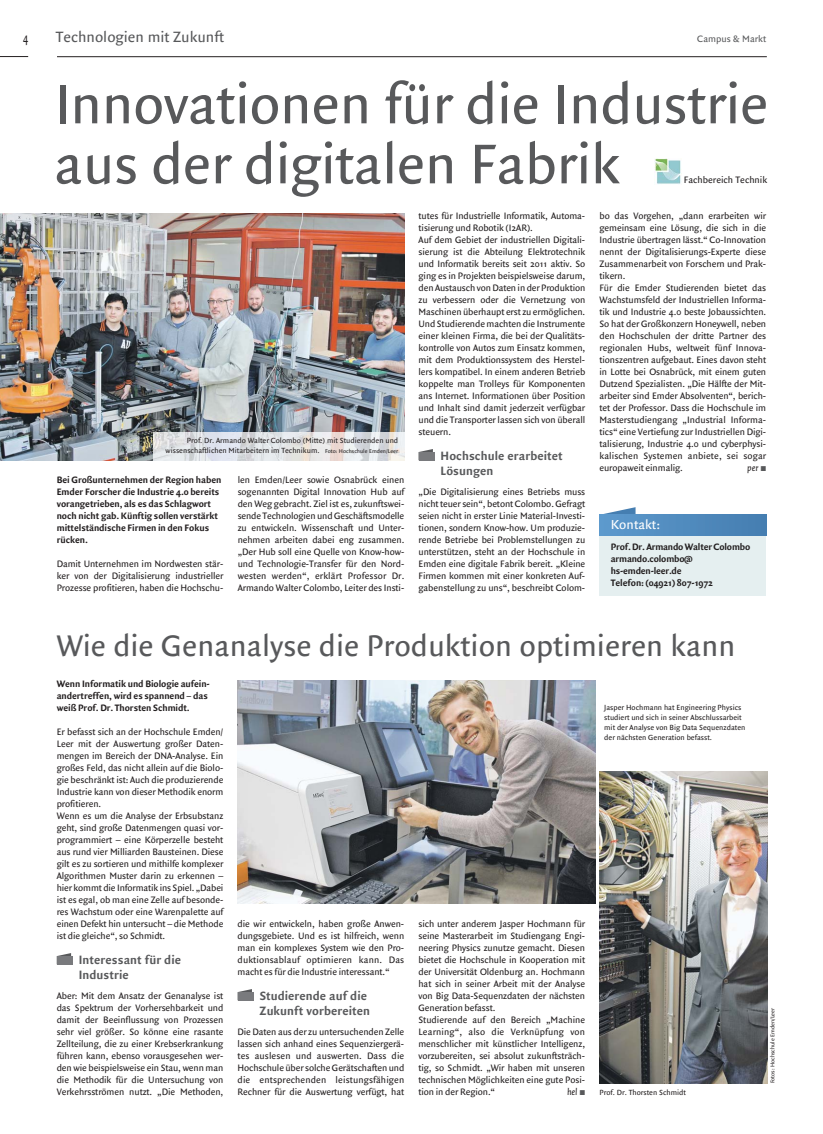
<style>
.page{position:relative;width:823px;height:1134px;background:#fff}
.page>*{position:absolute;margin:0;border:0;box-sizing:border-box;transform-origin:0 0}
.t1{font:60px/60px "Quadraat Sans OT";letter-spacing:-.01em;color:#58595b}
.t2{font:32px "Quadraat Sans OT";color:#58595b}
.t3{font:16px "Quadraat Sans OT";color:#58595b}
.t4{font:14px "Quadraat Sans OT";color:#fff}
.t5{font:14px "Quadraat Sans OT";color:#231f20;scale:.75 1}
.t6{font:13px/15px "Quadraat Sans OT Bld";letter-spacing:.005em;color:#58595b}
.t7{font:10px/12px "Quadraat Sans OT";letter-spacing:-.01em;color:#231f20;text-align:justify}
.t8{font:10px/12px "Quadraat Sans OT Bld";letter-spacing:-.01em;color:#231f20}
.t9{font:10px "Quadraat Sans OT";color:#58595b}
.t10{font:italic 10px "Quadraat Sans OT";letter-spacing:-.01em;color:#231f20}
.t11{font:8px/10px "Quadraat Sans OT";color:#231f20;text-align:right}
.t12{font:6px "Quadraat Sans OT";color:#231f20}
.s1{font-size:6px}
.s2{color:#58595b}
</style>
<div class="page">
<svg style="left:0;top:56px;width:28px;height:1px"></svg>
<hr style="left:57px;top:56px;width:709px;height:1px;background:#231f20">
<svg style="left:419px;top:449px;width:13px;height:3px"></svg>
<div style="left:418px;top:452px;width:16px;height:8px;background:#797a7d"></div>
<svg style="left:57px;top:953px;width:14px;height:3px"></svg>
<div style="left:57px;top:956px;width:16px;height:8px;background:#797a7d"></div>
<svg style="left:238px;top:989px;width:14px;height:3px"></svg>
<div style="left:237px;top:992px;width:16px;height:8px;background:#797a7d"></div>
<img style="left:0;top:213px;width:404px;height:247px">
<svg style="left:153px;top:432px;width:252px;height:29px"></svg>
<img style="left:153px;top:432px;width:251px;height:28px">
<div style="left:599px;top:532px;width:166px;height:64px;background:#e5eff0"></div>
<svg style="left:599px;top:507px;width:36px;height:8px"></svg>
<div style="left:599px;top:515px;width:166px;height:21px;background:linear-gradient(to right,#5d9acd,#457eb0)"></div>
<img style="left:654px;top:159px;width:26px;height:26px">
<img style="left:599px;top:771px;width:167px;height:312px">
<img style="left:237px;top:680px;width:358px;height:223px">
<h3 class="t5" style="left:23px;top:32px;width:8px">4</h3>
<h3 class="t3" style="left:56px;top:30px;width:169px">Technologien mit Zukunft</h3>
<p class="t9" style="left:696px;top:35px;width:70px">Campus &amp; Markt</p>
<h1 class="t1" style="left:54px;top:79px;width:715px">Innovationen für die Industrie aus der digitalen Fabrik</h1>
<p class="t7" style="left:683px;top:175px;width:85px">Fachbereich Technik</p>
<p class="t11" style="left:165px;top:436px;width:234px">Prof. Dr. Armando Walter Colombo (Mitte) mit Studierenden und wissenschaftlichen Mitarbeitern im Technikum. <span class="s1">Foto: Hochschule Emden/Leer</span></p>
<p class="t8" style="left:57px;top:475px;width:166px">Bei Großunternehmen der Region haben Emder Forscher die Industrie 4.0 bereits vorangetrieben, als es das Schlagwort noch nicht gab. Künftig sollen verstärkt mittelständische Firmen in den Fokus rücken.</p>
<p class="t7" style="left:57px;top:559px;width:168px">Damit Unternehmen im Nordwesten stär&shy;ker von der Digitalisierung industrieller Prozesse profitieren, haben die Hochschu-</p>
<p class="t7" style="left:237px;top:475px;width:168px">len Emden/Leer sowie Osnabrück einen sogenannten Digital Innovation Hub auf den Weg gebracht. Ziel ist es, zukunftswei&shy;sende Technologien und Geschäftsmodelle zu entwickeln. Wissenschaft und Unter&shy;nehmen arbeiten dabei eng zusammen. „Der Hub soll eine Quelle von Know-how&shy;und Technologie-Transfer für den Nord&shy;westen werden“, erklärt Professor Dr.<br>Armando Walter Colombo, Leiter des Insti-</p>
<p class="t7" style="left:418px;top:211px;width:168px;text-align:left">tutes für Industrielle Informatik, Automa - tisierung und Robotik (I2AR).<br>Auf dem Gebiet der industriellen Digitali&shy;sierung ist die Abteilung Elektrotechnik und Informatik bereits seit 2011 aktiv. So ging es in Projekten beispielsweise darum, den Austausch von Daten in der Produktion zu verbessern oder die Vernetzung von Maschinen überhaupt erst zu ermöglichen.<br>Und Studierende machten die Instrumente einer kleinen Firma, die bei der Qualitäts&shy;kontrolle von Autos zum Einsatz kommen, mit dem Produktionssystem des Herstel&shy;lers kompatibel. In einem anderen Betrieb koppelte man Trolleys für Komponenten ans Internet. Informationen über Position und Inhalt sind damit jederzeit verfügbar und die Transporter lassen sich von überall steuern.</p>
<h3 class="t6" style="left:440px;top:450px;width:124px">Hochschule erarbeitet<br>Lösungen</h3>
<p class="t7" style="left:418px;top:487px;width:168px">„Die Digitalisierung eines Betriebs muss nicht teuer sein“, betont Colombo. Gefragt seien nicht in erster Linie Material-Investi&shy;tionen, sondern Know-how. Um produzie&shy;rende Betriebe bei Problemstellungen zu unterstützen, steht an der Hochschule in Emden eine digitale Fabrik bereit. „Kleine Firmen kommen mit einer konkreten Auf&shy;gabenstellung zu uns“, beschreibt Colom-</p>
<p class="t7" style="left:599px;top:211px;width:168px;text-align:left">bo das Vorgehen, „dann erarbeiten wir gemeinsam eine Lösung, die sich in die Industrie übertragen lässt.“ Co-Innovation nennt der Digitalisierungs-Experte diese Zusammenarbeit von Forschern und Prak&shy;tikern.<br>Für die Emder Studierenden bietet das Wachstumsfeld der Industriellen Informa&shy;tik und Industrie 4.0 beste Jobaussichten.<br>So hat der Großkonzern Honeywell, neben den Hochschulen der dritte Partner des regionalen Hubs, weltweit fünf Innova - tionszentren aufgebaut. Eines davon steht in Lotte bei Osnabrück, mit einem guten Dutzend Spezialisten. „Die Hälfte der Mit&shy;arbeiter sind Emder Absolventen“, berich&shy;tet der Professor. Dass die Hochschule im Masterstudiengang „Industrial Informa&shy;tics“ eine Vertiefung zur Industriellen Digi&shy;talisierung, Industrie 4.0 und cyberphysi&shy;kalischen Systemen anbiete, sei sogar europaweit einmalig.</p>
<p class="t10" style="left:746px;top:462px;width:20px">per <span class="s2">■</span></p>
<h3 class="t4" style="left:610px;top:519px;width:51px">Kontakt:</h3>
<p class="t8" style="left:610px;top:541px;width:141px">Prof. Dr. Armando Walter Colombo armando.colombo@ hs-emden-leer.de<br>Telefon: (04921) 807-1972</p>
<h2 class="t2" style="left:57px;top:633px;width:680px">Wie die Genanalyse die Produktion optimieren kann</h2>
<p class="t8" style="left:57px;top:679px;width:154px">Wenn Informatik und Biologie aufein - andertreffen, wird es spannend – das weiß Prof. Dr. Thorsten Schmidt.</p>
<p class="t7" style="left:57px;top:727px;width:168px;text-align:left">Er befasst sich an der Hochschule Emden/ Leer mit der Auswertung großer Daten&shy;mengen im Bereich der DNA-Analyse. Ein großes Feld, das nicht allein auf die Biolo&shy;gie beschränkt ist: Auch die produzierende Industrie kann von dieser Methodik enorm profitieren.<br>Wenn es um die Analyse der Erbsubstanz geht, sind große Datenmengen quasi vor&shy;programmiert – eine Körperzelle besteht aus rund vier Milliarden Bausteinen. Diese gilt es zu sortieren und mithilfe komplexer Algorithmen Muster darin zu erkennen – hier kommt die Informatik ins Spiel. „Dabei ist es egal, ob man eine Zelle auf besonde&shy;res Wachstum oder eine Warenpalette auf einen Defekt hin untersucht – die Methode ist die gleiche“, so Schmidt.</p>
<h3 class="t6" style="left:79px;top:954px;width:104px">Interessant für die<br>Industrie</h3>
<p class="t7" style="left:57px;top:991px;width:168px">Aber: Mit dem Ansatz der Genanalyse ist das Spektrum der Vorhersehbarkeit und damit der Beeinflussung von Prozessen sehr viel größer. So könne eine rasante Zellteilung, die zu einer Krebserkrankung führen kann, ebenso vorausgesehen wer&shy;den wie beispielsweise ein Stau, wenn man die Methodik für die Untersuchung von Verkehrsströmen nutzt. „Die Methoden,</p>
<p class="t7" style="left:237px;top:919px;width:168px">die wir entwickeln, haben große Anwen&shy;dungsgebiete. Und es ist hilfreich, wenn man ein komplexes System wie den Pro&shy;duktionsablauf optimieren kann. Das macht es für die Industrie interessant.“</p>
<h3 class="t6" style="left:259px;top:990px;width:112px">Studierende auf die<br>Zukunft vorbereiten</h3>
<p class="t7" style="left:237px;top:1027px;width:168px">Die Daten aus der zu untersuchenden Zelle lassen sich anhand eines Sequenziergerä&shy;tes auslesen und auswerten. Dass die Hochschule über solche Gerätschaften und die entsprechenden leistungsfähigen Rechner für die Auswertung verfügt, hat</p>
<p class="t7" style="left:418px;top:919px;width:168px;text-align:left">sich unter anderem Jasper Hochmann für seine Masterarbeit im Studiengang Engi&shy;neering Physics zunutze gemacht. Diesen bietet die Hochschule in Kooperation mit der Universität Oldenburg an. Hochmann hat sich in seiner Arbeit mit der Analyse von Big Data-Sequenzdaten der nächsten Generation befasst.<br>Studierende auf den Bereich „Machine Learning“, also die Verknüpfung von menschlicher mit künstlicher Intelligenz, vorzubereiten, sei absolut zukunftsträch&shy;tig, so Schmidt. „Wir haben mit unseren technischen Möglichkeiten eine gute Posi&shy;tion in der Region.“</p>
<p class="t10" style="left:567px;top:1086px;width:19px">hel <span class="s2">■</span></p>
<p class="t11" style="left:604px;top:703px;width:143px;text-align:left">Jasper Hochmann hat Engineering Physics studiert und sich in seiner Abschlussarbeit mit der Analyse von Big Data Sequenzdaten der nächsten Generation befasst.</p>
<p class="t11" style="left:599px;top:1088px;width:88px">Prof. Dr. Thorsten Schmidt</p>
<p class="t12" style="left:769px;top:1083px;width:77px;rotate:-90deg">Fotos: Hochschule Emden/Leer</p>
</div>
